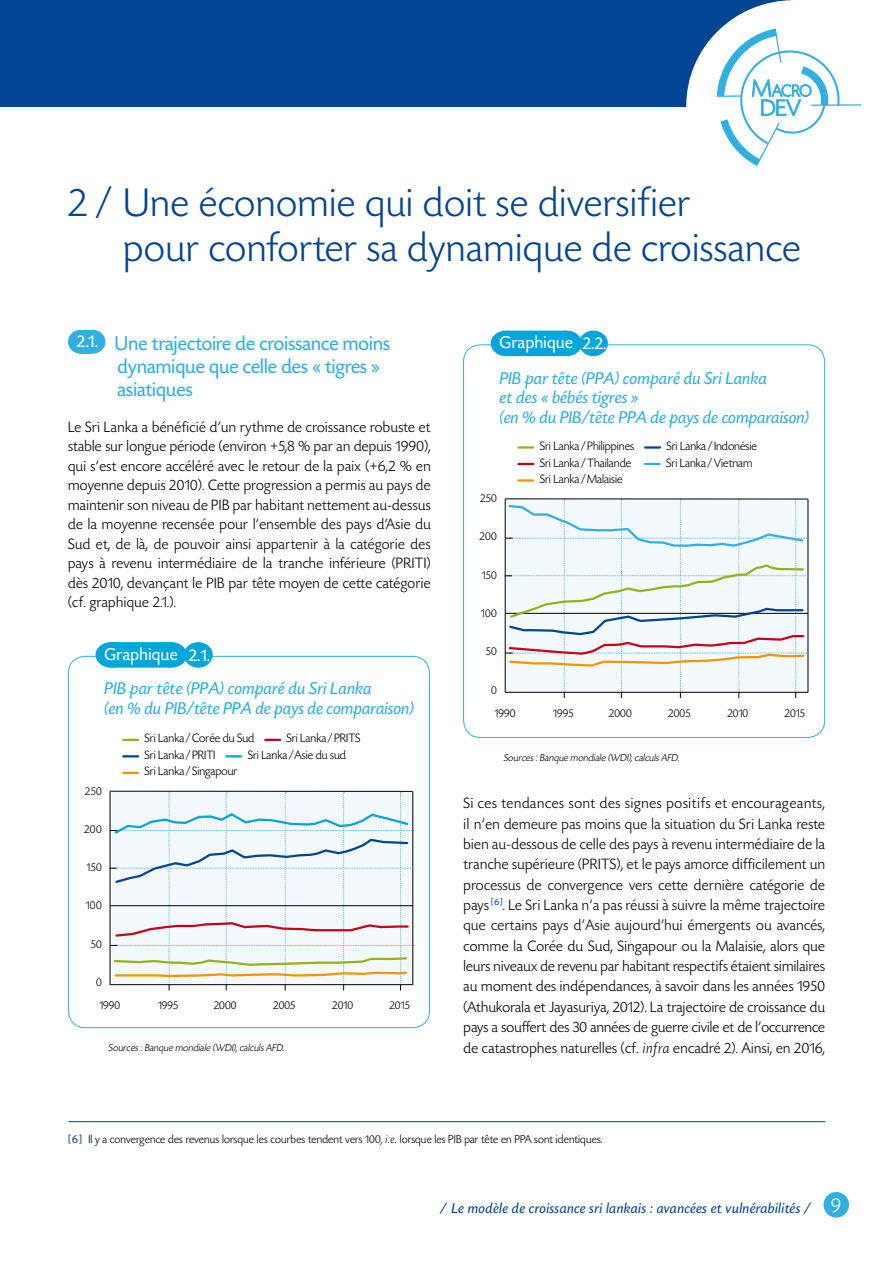
<style>
.page{position:relative;width:893px;height:1263px;background:#fff}
.page>*{position:absolute;margin:0;border:0;box-sizing:border-box;transform-origin:0 0}
.t1{font:300 42px/45px "Today SH";letter-spacing:.025em;color:#004494}
.t2{font:21px/23.2px "Today SH";letter-spacing:.01em;color:#31afe1}
.t3{font:italic 18px/19.5px "Today SH";letter-spacing:.01em;color:#31afe1;scale:1.1 1}
.Normal_e{font:18px "Today SH";letter-spacing:.025em;color:#fff}
.t4{font:300 15.75px/20.4px "Today SH";letter-spacing:.03em;color:#000;text-align:justify}
.t5{font:italic 15px "Today SH";letter-spacing:.03em;color:#004494;scale:1.1 1}
.t6{font:300 12.75px "Today SH";color:#000}
.t7{font:300 12px "Today SH";letter-spacing:.015em;color:#000}
.t8{font:italic 300 10.5px "Today SH";color:#000}
.s1{font-family:"Today SBOP";font-style:italic}
.s2{font-weight:400;color:#004494}
.s3{font-weight:300;font-style:normal;font-size:21.3px;color:#fff}
</style>
<div class="page">
<div style="left:0;top:0;width:790px;height:106px;background:#004494"></div>
<div style="left:823px;top:1192px;width:26px;height:25px;background:#31afe1;border-radius:50%"></div>
<svg style="left:686px;top:0;width:176px;height:166px"></svg>
<div style="left:79px;top:330px;width:12px;height:24px;background:#31afe1"></div>
<div style="left:68px;top:330px;width:25px;height:24px;background:#31afe1;border-radius:50%"></div>
<div style="left:80px;top:330px;width:25px;height:24px;background:#31afe1;border-radius:50%"></div>
<div style="left:102px;top:642px;width:78px;height:26px;background:#00a5db;border-radius:10px"></div>
<div style="left:96px;top:642px;width:30px;height:26px;background:#00a5db;border-radius:50%"></div>
<div style="left:156px;top:642px;width:31px;height:26px;background:#00a5db;border-radius:50%"></div>
<div style="left:184px;top:642px;width:29px;height:26px;background:#00a5db;border-radius:50%"></div>
<svg style="left:123px;top:739px;width:15px;height:2px"></svg>
<svg style="left:265px;top:739px;width:15px;height:2px"></svg>
<svg style="left:123px;top:755px;width:15px;height:2px"></svg>
<svg style="left:226px;top:755px;width:15px;height:2px"></svg>
<svg style="left:123px;top:772px;width:15px;height:2px"></svg>
<hr style="left:110px;top:791px;width:303px;height:1px;background:#000">
<svg style="left:109px;top:792px;width:305px;height:198px"></svg>
<div style="left:497px;top:331px;width:78px;height:25px;background:#00a5db;border-radius:10px"></div>
<div style="left:491px;top:331px;width:30px;height:25px;background:#00a5db;border-radius:50%"></div>
<div style="left:551px;top:331px;width:31px;height:25px;background:#00a5db;border-radius:50%"></div>
<div style="left:579px;top:331px;width:29px;height:25px;background:#00a5db;border-radius:50%"></div>
<hr style="left:518px;top:446px;width:15px;height:3px;background:#92b416">
<hr style="left:645px;top:446px;width:15px;height:3px;background:#004494">
<svg style="left:518px;top:463px;width:15px;height:2px"></svg>
<svg style="left:645px;top:463px;width:15px;height:2px"></svg>
<hr style="left:518px;top:479px;width:15px;height:3px;background:#f39400">
<svg style="left:505px;top:499px;width:304px;height:199px"></svg>
<hr style="left:68px;top:1121px;width:757px;height:1px;background:#004494">
<p class="t1" style="left:124px;top:181px;width:678px;text-indent:-55px">2 / Une économie qui doit se diversifier<br>pour conforter sa dynamique de croissance</p>
<p class="Normal_e" style="left:77px;top:332px;width:23px">2.1.</p>
<p class="t2" style="left:115px;top:332px;width:276px">Une trajectoire de croissance moins dynamique que celle des « tigres » asiatiques</p>
<p class="t4" style="left:68px;top:418px;width:364px;line-height:19.5px">Le Sri Lanka a bénéficié d’un rythme de croissance robuste et stable sur longue période (environ +5,8 % par an depuis 1990), qui s’est encore accéléré avec le retour de la paix (+6,2 % en moyenne depuis 2010). Cette progression a permis au pays de maintenir son niveau de PIB par habitant nettement au-dessus de la moyenne recensée pour l’ensemble des pays d’Asie du Sud et, de là, de pouvoir ainsi appartenir à la catégorie des pays à revenu intermédiaire de la tranche inférieure (PRITI) dès 2010, devançant le PIB par tête moyen de cette catégorie (cf. graphique 2.1.).</p>
<p class="Normal_e" style="left:104px;top:644px;width:75px">Graphique</p>
<p class="Normal_e" style="left:189px;top:645px;width:23px">2.1.</p>
<p class="t3" style="left:104px;top:679px;width:283px">PIB par tête (PPA) comparé du Sri Lanka<br>(en % du PIB/tête PPA de pays de comparaison)</p>
<p class="t6" style="left:145px;top:732px;width:111px">Sri Lanka/Corée du Sud</p>
<p class="t6" style="left:287px;top:732px;width:75px">Sri Lanka/PRITS</p>
<p class="t6" style="left:145px;top:748px;width:72px">Sri Lanka/PRITI</p>
<p class="t6" style="left:248px;top:748px;width:100px">Sri Lanka/Asie du sud</p>
<p class="t6" style="left:145px;top:765px;width:94px">Sri Lanka/Singapour</p>
<p class="t7" style="left:85px;top:784px;width:18px">250</p>
<p class="t7" style="left:84px;top:823px;width:19px">200</p>
<p class="t7" style="left:87px;top:861px;width:17px">150</p>
<p class="t7" style="left:86px;top:899px;width:17px">100</p>
<p class="t7" style="left:91px;top:937px;width:12px">50</p>
<p class="t7" style="left:96px;top:976px;width:7px">0</p>
<p class="t7" style="left:99px;top:999px;width:22px">1990</p>
<p class="t7" style="left:158px;top:999px;width:22px">1995</p>
<p class="t7" style="left:214px;top:999px;width:24px">2000</p>
<p class="t7" style="left:273px;top:999px;width:24px">2005</p>
<p class="t7" style="left:332px;top:999px;width:22px">2010</p>
<p class="t7" style="left:389px;top:999px;width:22px">2015</p>
<p class="t8" style="left:108px;top:1042px;width:179px">Sources:Banque mondiale (WDI), calculsAFD.</p>
<p class="Normal_e" style="left:499px;top:333px;width:75px">Graphique</p>
<p class="Normal_e" style="left:583px;top:334px;width:25px">2.2.</p>
<p class="t3" style="left:499px;top:369px;width:283px">PIB par tête (PPA) comparé du Sri Lanka<br>et des « bébés tigres »<br>(en % du PIB/tête PPA de pays de comparaison)</p>
<p class="t6" style="left:540px;top:439px;width:96px">Sri Lanka/Philippines</p>
<p class="t6" style="left:666px;top:439px;width:92px">Sri Lanka/Indonésie</p>
<p class="t6" style="left:540px;top:456px;width:93px">Sri Lanka/Thailande</p>
<p class="t6" style="left:666px;top:456px;width:88px">Sri Lanka/Vietnam</p>
<p class="t6" style="left:540px;top:472px;width:84px">Sri Lanka/Malaisie</p>
<p class="t7" style="left:480px;top:492px;width:18px">250</p>
<p class="t7" style="left:479px;top:530px;width:19px">200</p>
<p class="t7" style="left:482px;top:569px;width:17px">150</p>
<p class="t7" style="left:481px;top:607px;width:17px">100</p>
<p class="t7" style="left:486px;top:645px;width:12px">50</p>
<p class="t7" style="left:491px;top:683px;width:7px">0</p>
<p class="t7" style="left:495px;top:707px;width:22px">1990</p>
<p class="t7" style="left:553px;top:707px;width:22px">1995</p>
<p class="t7" style="left:609px;top:707px;width:24px">2000</p>
<p class="t7" style="left:668px;top:707px;width:24px">2005</p>
<p class="t7" style="left:727px;top:707px;width:22px">2010</p>
<p class="t7" style="left:785px;top:707px;width:22px">2015</p>
<p class="t8" style="left:503px;top:752px;width:179px">Sources:Banque mondiale (WDI), calculsAFD.</p>
<p class="t4" style="left:463px;top:794px;width:363px">Si ces tendances sont des signes positifs et encourageants, il n’en demeure pas moins que la situation du Sri Lanka reste bien au-dessous de celle des pays à revenu intermédiaire de la tranche supérieure (PRITS), et le pays amorce difficilement un processus de convergence vers cette dernière catégorie de pays <sup>[6]</sup>. Le Sri Lanka n’a pas réussi à suivre la même trajectoire que certains pays d’Asie aujourd’hui émergents ou avancés, comme la Corée du Sud, Singapour ou la Malaisie, alors que leurs niveaux de revenu par habitant respectifs étaient similaires au moment des indépendances, à savoir dans les années 1950 (Athukorala et Jayasuriya, 2012). La trajectoire de croissance du pays a souffert des 30 années de guerre civile et de l’occurrence de catastrophes naturelles (cf. <span class="s1">infra</span> encadré 2). Ainsi, en 2016,</p>
<p class="t7" style="left:68px;top:1133px;width:536px"><span class="s2">[6]</span> Il y a convergence des revenus lorsque les courbes tendent vers 100, <span class="s1">i.e.</span> lorsque les PIB par tête en PPA sont identiques.</p>
<p class="t5" style="left:440px;top:1200px;width:366px">/ Le modèle de croissance sri lankais : avancées et vulnérabilités / <span class="s3">9</span></p>
</div>
